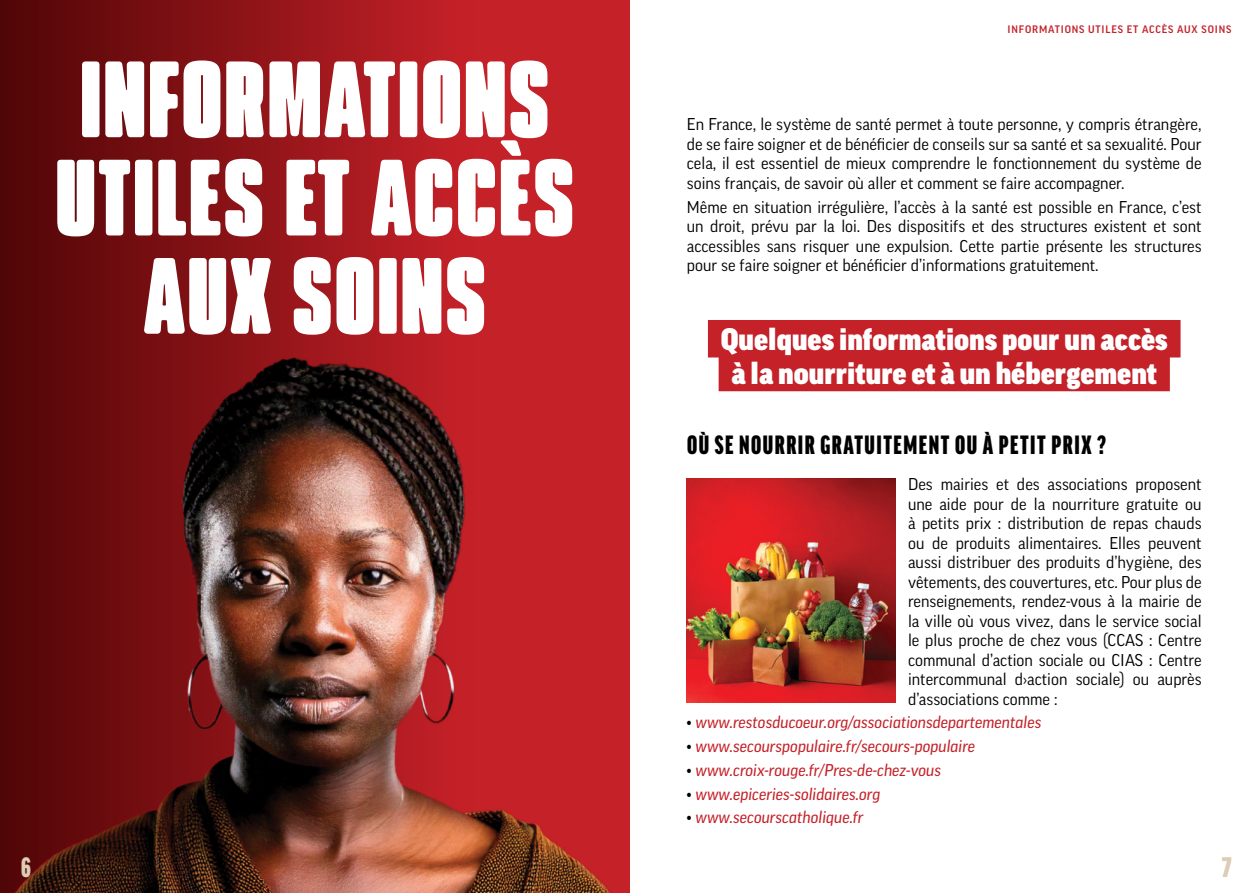
<style>
.page{position:relative;width:1259px;height:893px;background:#fff}
.page>*{position:absolute;margin:0;border:0;box-sizing:border-box;transform-origin:0 0}
.t1{font:97.05px/98.2px "PODIUM Soft";letter-spacing:.04em;color:#fff;text-align:center}
.t2{font:900 30px/33.8px "Good Pro";color:#fff;text-align:center}
.t3{font:900 extra-condensed 27px "Good Pro";color:#ddccb6}
.t4{font:900 extra-condensed 25.5px "Good Pro";letter-spacing:.06em;color:#000}
.t5{font:16.5px/19.5px "Good Pro";color:#000;text-align:justify}
.t6{font:italic 16.5px "Good Pro News";color:#c42128}
.t7{font:500 10.5px "Good Pro";letter-spacing:.075em;color:#c42128}
.s1{font-family:"Good Pro";font-style:normal;color:#000}
</style>
<div class="page">
<div style="left:0;top:0;width:629px;height:893px;background:#c42128"></div>
<div style="left:0;top:0;width:474px;height:893px;background:linear-gradient(to right,#500506,#c72128)"></div>
<div style="left:708px;top:320px;width:472px;height:37px;background:#c42128"></div>
<div style="left:718px;top:354px;width:451px;height:37px;background:#c42128"></div>
<img style="left:5px;top:315px;width:625px;height:578px">
<img style="left:687px;top:478px;width:208px;height:224px">
<h1 class="t1" style="left:56px;top:48px;width:518px">INFORMATIONS<br>UTILES ET ACCÈS<br>AUX SOINS</h1>
<h3 class="t3" style="left:21px;top:852px;width:11px">6</h3>
<p class="t7" style="left:1007px;top:23px;width:225px">INFORMATIONS UTILES ET ACCÈS AUX SOINS</p>
<p class="t5" style="left:687px;top:115px;width:516px">En France, le système de santé permet à toute personne, y compris étrangère, de se faire soigner et de bénéficier de conseils sur sa santé et sa sexualité. Pour cela, il est essentiel de mieux comprendre le fonctionnement du système de soins français, de savoir où aller et comment se faire accompagner.</p>
<p class="t5" style="left:687px;top:197px;width:516px">Même en situation irrégulière, l’accès à la santé est possible en France, c’est un droit, prévu par la loi. Des dispositifs et des structures existent et sont accessibles sans risquer une expulsion. Cette partie présente les structures pour se faire soigner et bénéficier d’informations gratuitement.</p>
<h2 class="t2" style="left:720px;top:322px;width:448px">Quelques informations pour un accès à la nourriture et à un hébergement</h2>
<h3 class="t4" style="left:687px;top:430px;width:420px">OÙ SE NOURRIR GRATUITEMENT OU À PETIT PRIX ?</h3>
<p class="t5" style="left:908px;top:474px;width:295px">Des mairies et des associations proposent une aide pour de la nourriture gratuite ou à petits prix : distribution de repas chauds ou de produits alimentaires. Elles peuvent aussi distribuer des produits d’hygiène, des vêtements, des couvertures, etc. Pour plus de renseignements, rendez-vous à la mairie de la ville où vous vivez, dans le service social le plus proche de chez vous (CCAS : Centre communal d’action sociale ou CIAS : Centre intercommunal d›action sociale) ou auprès d’associations comme :</p>
<p class="t6" style="left:687px;top:713px;width:356px"><span class="s1">•</span> www.restosducoeur.org/associationsdepartementales</p>
<p class="t6" style="left:687px;top:737px;width:290px"><span class="s1">•</span> www.secourspopulaire.fr/secours-populaire</p>
<p class="t6" style="left:687px;top:761px;width:256px"><span class="s1">•</span> www.croix-rouge.fr/Pres-de-chez-vous</p>
<p class="t6" style="left:687px;top:784px;width:195px"><span class="s1">•</span> www.epiceries-solidaires.org</p>
<p class="t6" style="left:687px;top:808px;width:178px"><span class="s1">•</span> www.secourscatholique.fr</p>
<h3 class="t3" style="left:1222px;top:852px;width:11px">7</h3>
</div>
